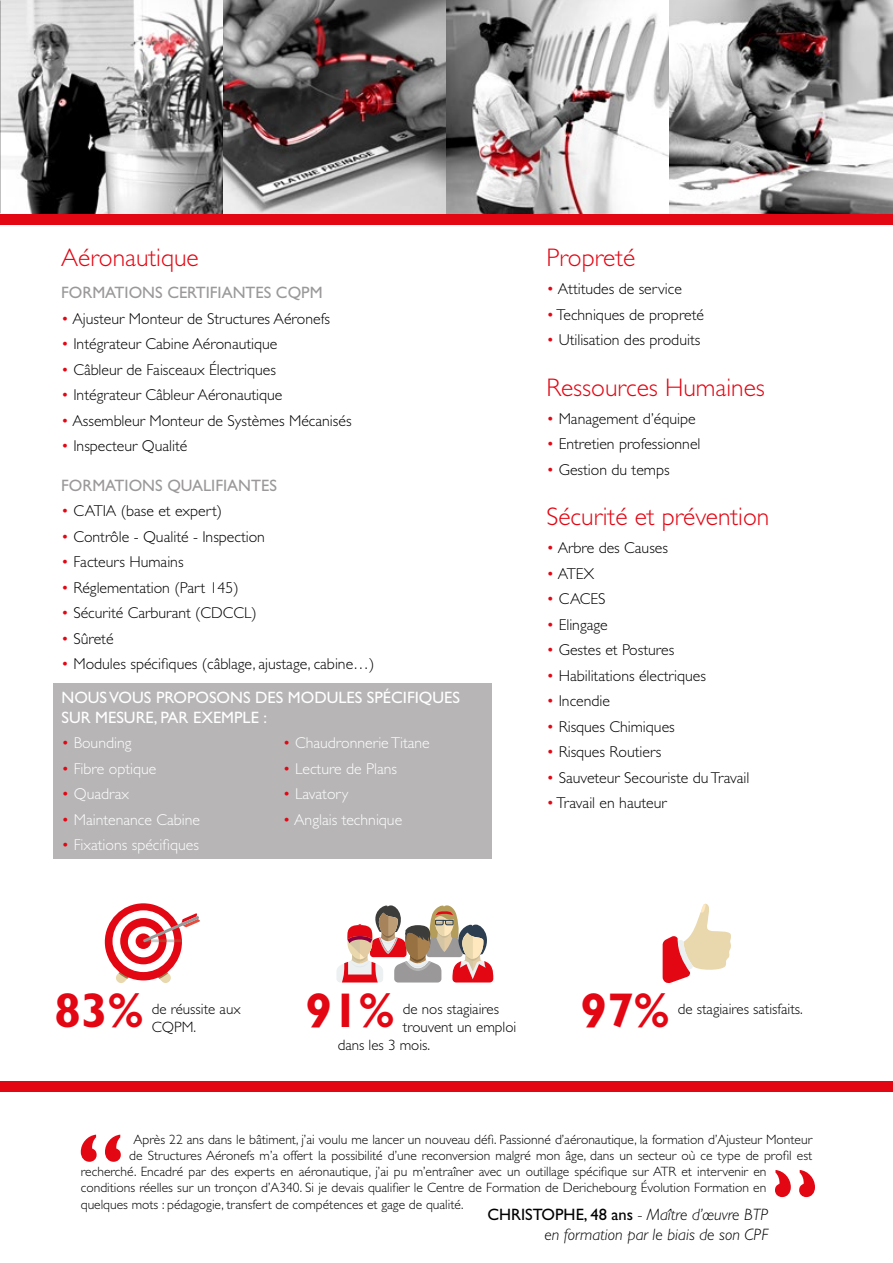
<style>
.page{position:relative;width:893px;height:1263px;background:#fff}
.page>*{position:absolute;margin:0;border:0;box-sizing:border-box;transform-origin:0 0}
.t1{font:700 48.9px "Gill Sans Std";color:#e30613}
.t2{font:300 25.5px "Gill Sans Std";color:#e30613}
.t3{font:italic 300 16.5px/19.8px "Gill Sans Std";color:#000;text-align:right}
.t4{font:16.5px/19.8px "Gill Sans Std";color:#fff}
.t5{font:16.5px "Gill Sans Std";color:#9a9899}
.t6{font:300 15.75px "Gill Sans Std";color:#000}
.t7{font:300 15.75px "Gill Sans Std";color:#fff}
.t8{font:300 15px "Gill Sans Std";color:#000}
.t9{font:300 13.5px "Gill Sans Std";color:#000}
.s1{color:#e30613}
.s2{font-weight:400;font-style:normal}
</style>
<div class="page">
<div style="left:0;top:1081px;width:893px;height:11px;background:#e30613"></div>
<img style="left:1px;top:0;width:222px;height:214px">
<svg style="left:223px;top:0;width:223px;height:214px;background:#766f70"></svg>
<svg style="left:446px;top:0;width:224px;height:214px"></svg>
<svg style="left:670px;top:0;width:223px;height:214px"></svg>
<img style="left:0;top:0;width:1px;height:214px">
<div style="left:53px;top:683px;width:438px;height:176px;background:#b7b5b6"></div>
<svg style="left:662px;top:904px;width:69px;height:80px"></svg>
<div style="left:105px;top:903px;width:77px;height:77px;background:#e30613;border-radius:50%"></div>
<div style="left:113px;top:910px;width:61px;height:62px;background:#fff;border-radius:50%"></div>
<div style="left:120px;top:918px;width:47px;height:46px;background:#e30613;border-radius:50%"></div>
<div style="left:128px;top:926px;width:31px;height:31px;background:#fff;border-radius:50%"></div>
<div style="left:136px;top:933px;width:15px;height:16px;background:#e30613;border-radius:50%"></div>
<svg style="left:143px;top:913px;width:57px;height:29px"></svg>
<svg style="left:116px;top:969px;width:55px;height:14px"></svg>
<svg style="left:336px;top:905px;width:158px;height:78px"></svg>
<svg style="left:81px;top:1134px;width:40px;height:28px"></svg>
<svg style="left:775px;top:1170px;width:40px;height:27px"></svg>
<div style="left:0;top:214px;width:893px;height:10px;background:#e30613"></div>
<h2 class="t2" style="left:61px;top:244px;width:139px">Aéronautique</h2>
<p class="t5" style="left:61px;top:283px;width:263px">FORMATIONS CERTIFIANTES CQPM</p>
<p class="t6" style="left:61px;top:310px;width:270px"><span class="s1">•</span> Ajusteur Monteur de Structures Aéronefs</p>
<p class="t6" style="left:61px;top:335px;width:218px"><span class="s1">•</span> Intégrateur Cabine Aéronautique</p>
<p class="t6" style="left:61px;top:361px;width:216px"><span class="s1">•</span> Câbleur de Faisceaux Électriques</p>
<p class="t6" style="left:61px;top:386px;width:223px"><span class="s1">•</span> Intégrateur Câbleur Aéronautique</p>
<p class="t6" style="left:61px;top:412px;width:292px"><span class="s1">•</span> Assembleur Monteur de Systèmes Mécanisés</p>
<p class="t6" style="left:61px;top:437px;width:128px"><span class="s1">•</span> Inspecteur Qualité</p>
<p class="t5" style="left:61px;top:476px;width:217px">FORMATIONS QUALIFIANTES</p>
<p class="t6" style="left:61px;top:502px;width:163px"><span class="s1">•</span> CATIA (base et expert)</p>
<p class="t6" style="left:61px;top:528px;width:205px"><span class="s1">•</span> Contrôle - Qualité - Inspection</p>
<p class="t6" style="left:61px;top:553px;width:124px"><span class="s1">•</span> Facteurs Humains</p>
<p class="t6" style="left:61px;top:579px;width:179px"><span class="s1">•</span> Réglementation (Part 145)</p>
<p class="t6" style="left:61px;top:604px;width:197px"><span class="s1">•</span> Sécurité Carburant (CDCCL)</p>
<p class="t6" style="left:61px;top:630px;width:54px"><span class="s1">•</span> Sûreté</p>
<p class="t6" style="left:61px;top:655px;width:315px"><span class="s1">•</span> Modules spécifiques (câblage, ajustage, cabine…)</p>
<p class="t4" style="left:62px;top:687px;width:400px">NOUS VOUS PROPOSONS DES MODULES SPÉCIFIQUES<br>SUR MESURE, PAR EXEMPLE :</p>
<p class="t7" style="left:62px;top:734px;width:72px"><span class="s1">•</span> Bounding</p>
<p class="t7" style="left:62px;top:759px;width:96px"><span class="s1">•</span> Fibre optique</p>
<p class="t7" style="left:62px;top:785px;width:69px"><span class="s1">•</span> Quadrax</p>
<p class="t7" style="left:62px;top:810px;width:140px"><span class="s1">•</span> Maintenance Cabine</p>
<p class="t7" style="left:62px;top:836px;width:139px"><span class="s1">•</span> Fixations spécifiques</p>
<p class="t7" style="left:283px;top:734px;width:148px"><span class="s1">•</span> Chaudronnerie Titane</p>
<p class="t7" style="left:283px;top:759px;width:116px"><span class="s1">•</span> Lecture de Plans</p>
<p class="t7" style="left:283px;top:785px;width:67px"><span class="s1">•</span> Lavatory</p>
<p class="t7" style="left:283px;top:810px;width:121px"><span class="s1">•</span> Anglais technique</p>
<h2 class="t2" style="left:546px;top:244px;width:90px">Propreté</h2>
<p class="t6" style="left:546px;top:280px;width:137px"><span class="s1">•</span> Attitudes de service</p>
<p class="t6" style="left:546px;top:306px;width:159px"><span class="s1">•</span> Techniques de propreté</p>
<p class="t6" style="left:546px;top:331px;width:155px"><span class="s1">•</span> Utilisation des produits</p>
<h2 class="t2" style="left:546px;top:373px;width:220px">Ressources Humaines</h2>
<p class="t6" style="left:546px;top:410px;width:151px"><span class="s1">•</span> Management d’équipe</p>
<p class="t6" style="left:546px;top:435px;width:156px"><span class="s1">•</span> Entretien professionnel</p>
<p class="t6" style="left:546px;top:461px;width:125px"><span class="s1">•</span> Gestion du temps</p>
<h2 class="t2" style="left:546px;top:502px;width:224px">Sécurité et prévention</h2>
<p class="t6" style="left:546px;top:539px;width:123px"><span class="s1">•</span> Arbre des Causes</p>
<p class="t6" style="left:546px;top:565px;width:49px"><span class="s1">•</span> ATEX</p>
<p class="t6" style="left:546px;top:590px;width:61px"><span class="s1">•</span> CACES</p>
<p class="t6" style="left:546px;top:616px;width:63px"><span class="s1">•</span> Elingage</p>
<p class="t6" style="left:546px;top:641px;width:129px"><span class="s1">•</span> Gestes et Postures</p>
<p class="t6" style="left:546px;top:667px;width:161px"><span class="s1">•</span> Habilitations électriques</p>
<p class="t6" style="left:546px;top:692px;width:65px"><span class="s1">•</span> Incendie</p>
<p class="t6" style="left:546px;top:718px;width:130px"><span class="s1">•</span> Risques Chimiques</p>
<p class="t6" style="left:546px;top:743px;width:117px"><span class="s1">•</span> Risques Routiers</p>
<p class="t6" style="left:546px;top:769px;width:205px"><span class="s1">•</span> Sauveteur Secouriste du Travail</p>
<p class="t6" style="left:546px;top:794px;width:122px"><span class="s1">•</span> Travail en hauteur</p>
<h1 class="t1" style="left:54px;top:981px;width:91px">83%</h1>
<p class="t8" style="left:152px;top:1000px;width:90px">de réussite aux</p>
<h1 class="t1" style="left:580px;top:981px;width:91px">97%</h1>
<p class="t8" style="left:678px;top:1000px;width:127px">de stagiaires satisfaits.</p>
<h1 class="t1" style="left:305px;top:981px;width:91px">91%</h1>
<p class="t8" style="left:403px;top:1000px;width:98px">de nos stagiaires</p>
<p class="t8" style="left:403px;top:1018px;width:115px">trouvent un emploi</p>
<p class="t8" style="left:338px;top:1036px;width:94px">dans les 3 mois.</p>
<p class="t8" style="left:152px;top:1018px;width:46px">CQPM.</p>
<p class="t9" style="left:134px;top:1132px;width:680px">Après 22 ans dans le bâtiment, j’ai voulu me lancer un nouveau défi. Passionné d’aéronautique, la formation d’Ajusteur Monteur</p>
<p class="t9" style="left:129px;top:1148px;width:684px">de Structures Aéronefs m’a offert la possibilité d’une reconversion malgré mon âge, dans un secteur où ce type de profil est</p>
<p class="t9" style="left:81px;top:1164px;width:687px">recherché. Encadré par des experts en aéronautique, j’ai pu m’entraîner avec un outillage spécifique sur ATR et intervenir en</p>
<p class="t9" style="left:81px;top:1180px;width:687px">conditions réelles sur un tronçon d’A340. Si je devais qualifier le Centre de Formation de Derichebourg Évolution Formation en</p>
<p class="t9" style="left:81px;top:1196px;width:384px">quelques mots : pédagogie, transfert de compétences et gage de qualité.</p>
<p class="t3" style="left:487px;top:1204px;width:282px"><span class="s2">CHRISTOPHE, 48 ans</span> - Maître d’œuvre BTP en formation par le biais de son CPF</p>
</div>
